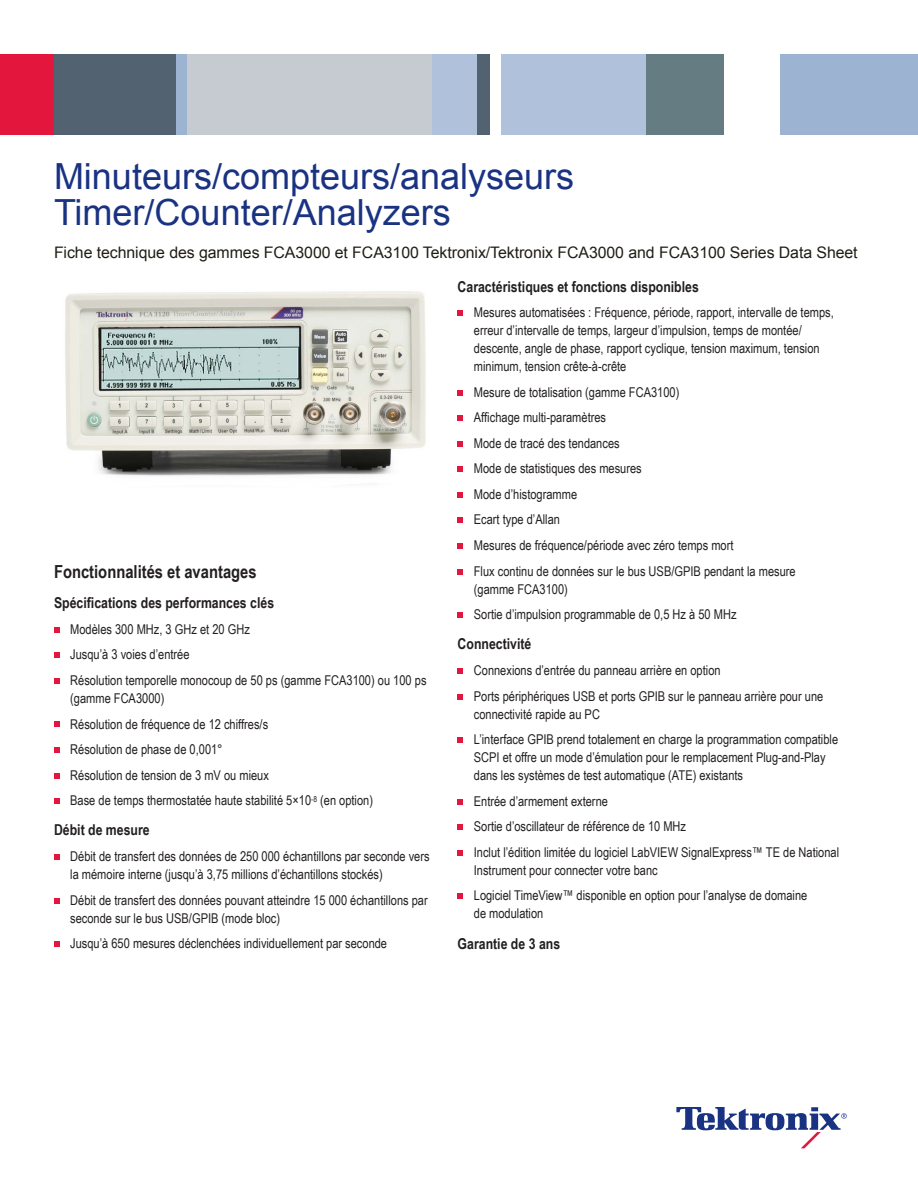
<style>
.page{position:relative;width:918px;height:1188px;background:#fff}
.page>*{position:absolute;margin:0;border:0;box-sizing:border-box;transform-origin:0 0}
.t1{font:36px/36px "Arial";color:#1a3282}
.t2{font:700 18px "Arial Narrow";color:#231f20}
.t3{font:15.9px "Arial";letter-spacing:-.005em;color:#211e16}
.t4{font:700 15px "Arial Narrow";color:#231f20}
.t5{font:13.5px/25.5px "Arial Narrow";color:#231f20}
</style>
<div class="page">
<div style="left:0;top:54px;width:54px;height:81px;background:#e3173e"></div>
<div style="left:780px;top:54px;width:138px;height:81px;background:#9cb3d1"></div>
<div style="left:54px;top:54px;width:123px;height:81px;background:#536270"></div>
<div style="left:177px;top:54px;width:10px;height:81px;background:#9cb3d1"></div>
<div style="left:187px;top:54px;width:246px;height:81px;background:#c6cad1"></div>
<div style="left:501px;top:54px;width:145px;height:81px;background:#b0c1db"></div>
<div style="left:433px;top:54px;width:44px;height:81px;background:#b0c1db"></div>
<div style="left:477px;top:54px;width:12px;height:81px;background:#536270"></div>
<div style="left:646px;top:54px;width:77px;height:81px;background:#667c83"></div>
<svg style="left:676px;top:1107px;width:171px;height:41px"></svg>
<svg style="left:54px;top:627px;width:5px;height:5px"></svg>
<svg style="left:54px;top:653px;width:5px;height:5px"></svg>
<svg style="left:54px;top:678px;width:5px;height:5px"></svg>
<svg style="left:54px;top:722px;width:5px;height:5px"></svg>
<svg style="left:54px;top:747px;width:5px;height:6px"></svg>
<svg style="left:54px;top:773px;width:5px;height:5px"></svg>
<svg style="left:54px;top:799px;width:5px;height:5px"></svg>
<svg style="left:54px;top:854px;width:5px;height:6px"></svg>
<svg style="left:54px;top:898px;width:5px;height:5px"></svg>
<svg style="left:54px;top:942px;width:5px;height:5px"></svg>
<svg style="left:458px;top:310px;width:5px;height:6px"></svg>
<svg style="left:458px;top:390px;width:5px;height:5px"></svg>
<svg style="left:458px;top:416px;width:5px;height:5px"></svg>
<svg style="left:458px;top:441px;width:5px;height:5px"></svg>
<svg style="left:458px;top:467px;width:5px;height:5px"></svg>
<svg style="left:458px;top:492px;width:5px;height:5px"></svg>
<svg style="left:458px;top:518px;width:5px;height:5px"></svg>
<svg style="left:458px;top:543px;width:5px;height:6px"></svg>
<svg style="left:458px;top:569px;width:5px;height:5px"></svg>
<svg style="left:458px;top:613px;width:5px;height:5px"></svg>
<svg style="left:458px;top:668px;width:5px;height:6px"></svg>
<svg style="left:458px;top:694px;width:5px;height:5px"></svg>
<svg style="left:458px;top:738px;width:5px;height:5px"></svg>
<svg style="left:458px;top:799px;width:5px;height:5px"></svg>
<svg style="left:458px;top:825px;width:5px;height:5px"></svg>
<svg style="left:458px;top:850px;width:5px;height:5px"></svg>
<svg style="left:458px;top:894px;width:5px;height:5px"></svg>
<img style="left:65px;top:291px;width:361px;height:185px">
<h1 class="t1" style="left:54px;top:158px;width:522px">Minuteurs/compteurs/analyseurs<br>Timer/Counter/Analyzers</h1>
<p class="t3" style="left:54px;top:242px;width:805px">Fiche technique des gammes FCA3000 et FCA3100 Tektronix/Tektronix FCA3000 and FCA3100 Series Data Sheet</p>
<h2 class="t2" style="left:54px;top:558px;width:204px">Fonctionnalités et avantages</h2>
<p class="t4" style="left:54px;top:592px;width:222px">Spécifications des performances clés</p>
<p class="t5" style="left:70px;top:616px;width:358px">Modèles 300 MHz, 3 GHz et 20 GHz<br>Jusqu’à 3 voies d’entrée<br>Résolution temporelle monocoup de 50 ps (gamme FCA3100) ou 100 ps</p>
<p class="t5" style="left:70px;top:685px;width:304px">(gamme FCA3000)<br>Résolution de fréquence de 12 chiffres/s<br>Résolution de phase de 0,001°<br>Résolution de tension de 3 mV ou mieux<br>Base de temps thermostatée haute stabilité 5×10<sup>-8</sup> (en option)</p>
<p class="t4" style="left:54px;top:819px;width:97px">Débit de mesure</p>
<p class="t5" style="left:70px;top:847px;width:361px;line-height:18px">Débit de transfert des données de 250 000 échantillons par seconde vers la mémoire interne (jusqu’à 3,75 millions d’échantillons stockés)</p>
<p class="t5" style="left:70px;top:890px;width:359px;line-height:18px">Débit de transfert des données pouvant atteindre 15 000 échantillons par seconde sur le bus USB/GPIB (mode bloc)</p>
<p class="t5" style="left:70px;top:930px;width:318px">Jusqu’à 650 mesures déclenchées individuellement par seconde</p>
<p class="t4" style="left:458px;top:275px;width:243px">Caractéristiques et fonctions disponibles</p>
<p class="t5" style="left:474px;top:303px;width:361px;line-height:18px">Mesures automatisées : Fréquence, période, rapport, intervalle de temps, erreur d’intervalle de temps, largeur d’impulsion, temps de montée/ descente, angle de phase, rapport cyclique, tension maximum, tension minimum, tension crête-à-crête</p>
<p class="t5" style="left:474px;top:379px;width:323px">Mesure de totalisation (gamme FCA3100)<br>Affichage multi-paramètres<br>Mode de tracé des tendances<br>Mode de statistiques des mesures<br>Mode d’histogramme<br>Ecart type d’Allan<br>Mesures de fréquence/période avec zéro temps mort<br>Flux continu de données sur le bus USB/GPIB pendant la mesure</p>
<p class="t5" style="left:474px;top:576px;width:264px">(gamme FCA3100)<br>Sortie d’impulsion programmable de 0,5 Hz à 50 MHz</p>
<p class="t4" style="left:458px;top:633px;width:75px">Connectivité</p>
<p class="t5" style="left:474px;top:657px;width:351px">Connexions d’entrée du panneau arrière en option<br>Ports périphériques USB et ports GPIB sur le panneau arrière pour une</p>
<p class="t5" style="left:474px;top:701px;width:366px">connectivité rapide au PC<br>L’interface GPIB prend totalement en charge la programmation compatible</p>
<p class="t5" style="left:474px;top:748px;width:353px;line-height:18px">SCPI et offre un mode d’émulation pour le remplacement Plug-and-Play dans les systèmes de test automatique (ATE) existants</p>
<p class="t5" style="left:474px;top:788px;width:367px">Entrée d’armement externe<br>Sortie d’oscillateur de référence de 10 MHz<br>Inclut l’édition limitée du logiciel LabVIEW SignalExpress™ TE de National</p>
<p class="t5" style="left:474px;top:857px;width:335px">Instrument pour connecter votre banc<br>Logiciel TimeView™ disponible en option pour l’analyse de domaine</p>
<p class="t5" style="left:474px;top:900px;width:71px">de modulation</p>
<p class="t4" style="left:458px;top:932px;width:104px">Garantie de 3 ans</p>
</div>
